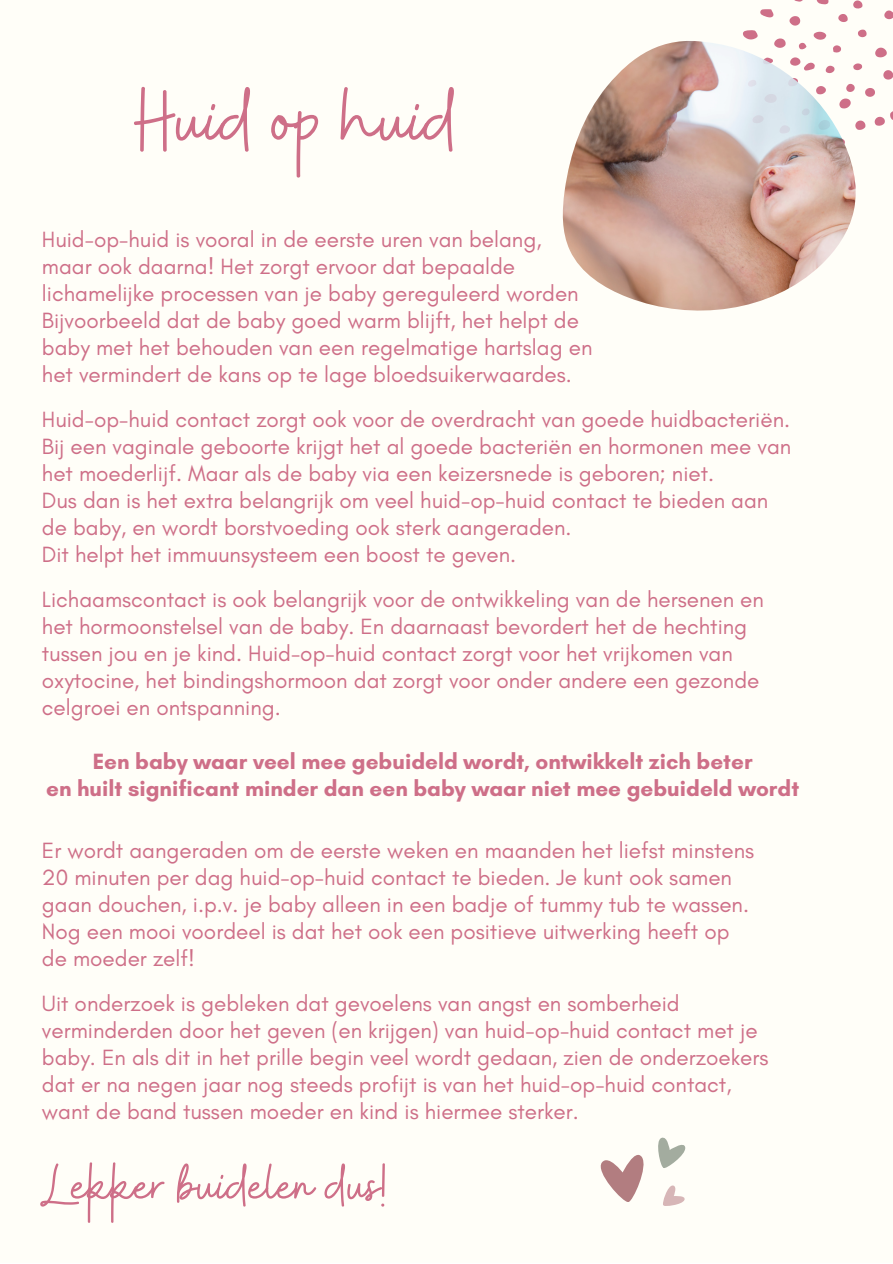
<style>
.page{position:relative;width:893px;height:1264px;background:#fff}
.page>*{position:absolute;margin:0;border:0;box-sizing:border-box;transform-origin:0 0}
.t1{font:89.85px "Buffalo";color:#ce6f88}
.t2{font:60px "Buffalo";color:#ce6f88}
.t3{font:22.5px/27px "Glacial Indifference";color:#ce6f88}
.t4{font:700 22.5px "Glacial Indifference";color:#ce6f88}
</style>
<div class="page">
<div style="left:0;top:0;width:892px;height:1262px;background:#fffef8"></div>
<svg style="left:743px;top:0;width:149px;height:130px"></svg>
<img style="left:562px;top:41px;width:297px;height:270px">
<svg style="left:600px;top:1137px;width:86px;height:69px"></svg>
<p class="t1" style="left:134px;top:62px;width:324px">Huid op huid</p>
<p class="t3" style="left:42px;top:226px;width:501px">Huid-op-huid is vooral in de eerste uren van belang,</p>
<p class="t3" style="left:42px;top:253px;width:475px">maar ook daarna! Het zorgt ervoor dat bepaalde</p>
<p class="t3" style="left:42px;top:280px;width:538px">lichamelijke processen van je baby gereguleerd worden</p>
<p class="t3" style="left:42px;top:307px;width:538px">Bijvoorbeeld dat de baby goed warm blijft, het helpt de</p>
<p class="t3" style="left:42px;top:334px;width:552px">baby met het behouden van een regelmatige hartslag en</p>
<p class="t3" style="left:42px;top:361px;width:531px">het vermindert de kans op te lage bloedsuikerwaardes.</p>
<p class="t3" style="left:42px;top:406px;width:750px;text-align:justify">Huid-op-huid contact zorgt ook voor de overdracht van goede huidbacteriën.<br>Bij een vaginale geboorte krijgt het al goede bacteriën en hormonen mee van het moederlijf. Maar als de baby via een keizersnede is geboren; niet.</p>
<p class="t3" style="left:42px;top:487px;width:727px">Dus dan is het extra belangrijk om veel huid-op-huid contact te bieden aan</p>
<p class="t3" style="left:42px;top:514px;width:531px">de baby, en wordt borstvoeding ook sterk aangeraden.</p>
<p class="t3" style="left:42px;top:541px;width:476px">Dit helpt het immuunsysteem een boost te geven.</p>
<p class="t3" style="left:42px;top:586px;width:723px">Lichaamscontact is ook belangrijk voor de ontwikkeling van de hersenen en</p>
<p class="t3" style="left:42px;top:612px;width:719px">het hormoonstelsel van de baby. En daarnaast bevordert het de hechting tussen jou en je kind. Huid-op-huid contact zorgt voor het vrijkomen van oxytocine, het bindingshormoon dat zorgt voor onder andere een gezonde celgroei en ontspanning.</p>
<p class="t4" style="left:93px;top:747px;width:661px">Een baby waar veel mee gebuideld wordt, ontwikkelt zich beter</p>
<p class="t4" style="left:46px;top:774px;width:754px">en huilt significant minder dan een baby waar niet mee gebuideld wordt</p>
<p class="t3" style="left:42px;top:836px;width:713px">Er wordt aangeraden om de eerste weken en maanden het liefst minstens</p>
<p class="t3" style="left:42px;top:863px;width:691px">20 minuten per dag huid-op-huid contact te bieden. Je kunt ook samen</p>
<p class="t3" style="left:42px;top:890px;width:708px">gaan douchen, i.p.v. je baby alleen in een badje of tummy tub te wassen.</p>
<p class="t3" style="left:42px;top:917px;width:689px">Nog een mooi voordeel is dat het ook een positieve uitwerking heeft op</p>
<p class="t3" style="left:42px;top:944px;width:154px">de moeder zelf!</p>
<p class="t3" style="left:42px;top:989px;width:728px">Uit onderzoek is gebleken dat gevoelens van angst en somberheid verminderden door het geven (en krijgen) van huid-op-huid contact met je baby. En als dit in het prille begin veel wordt gedaan, zien de onderzoekers dat er na negen jaar nog steeds profijt is van het huid-op-huid contact,</p>
<p class="t3" style="left:42px;top:1097px;width:538px">want de band tussen moeder en kind is hiermee sterker.</p>
<p class="t2" style="left:42px;top:1146px;width:346px">Lekker buidelen dus!</p>
</div>
